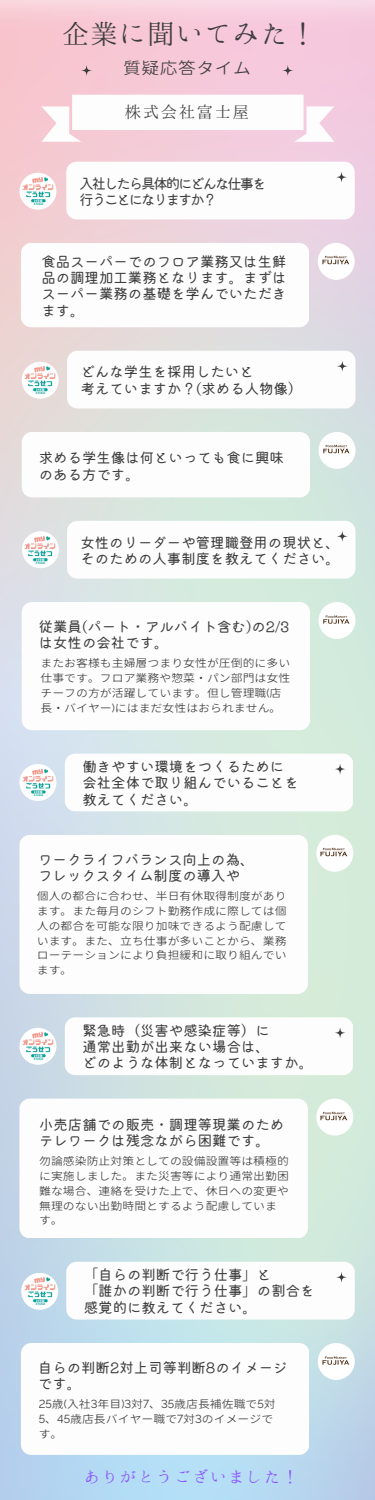
<style>
.page{position:relative;width:375px;height:1500px;background:#fff}
.page>*{position:absolute;margin:0;border:0;box-sizing:border-box;transform-origin:0 0}
.t1{font:30.06px "Hannari Mincho";letter-spacing:-.055em;color:#3d3d3d}
.t2{font:18px "Hannari Mincho";color:#8c52ff}
.t3{font:18px "Hannari Mincho";color:#3d3d3d}
.t4{font:expanded 16.25px "Glow Sans J";letter-spacing:.03em;color:#3d3d3d}
.t5{font:14.44px/16.2px "Kiwi Maru";color:#3d3d3d}
.t6{font:14.44px/16.2px "Kiwi Maru";letter-spacing:-.145em;color:#3d3d3d}
.t7{font:expanded 10.81px/14.9px "Glow Sans J";color:#3d3d3d}
</style>
<div class="page">
<svg style="left:336px;top:172px;width:11px;height:11px"></svg>
<svg style="left:337px;top:361px;width:11px;height:11px"></svg>
<img style="left:22px;top:362px;width:37px;height:37px;border-radius:50%">
<img style="left:318px;top:243px;width:37px;height:37px;border-radius:50%">
<img style="left:319px;top:432px;width:37px;height:37px;border-radius:50%">
<svg style="left:81px;top:65px;width:11px;height:11px"></svg>
<svg style="left:282px;top:65px;width:11px;height:11px"></svg>
<svg style="left:41px;top:95px;width:293px;height:47px"></svg>
<svg style="left:337px;top:531px;width:11px;height:11px"></svg>
<img style="left:22px;top:531px;width:37px;height:37px;border-radius:50%">
<img style="left:319px;top:602px;width:37px;height:37px;border-radius:50%">
<svg style="left:335px;top:764px;width:11px;height:11px"></svg>
<img style="left:19px;top:764px;width:37px;height:37px;border-radius:50%">
<img style="left:316px;top:835px;width:37px;height:37px;border-radius:50%">
<svg style="left:335px;top:1027px;width:11px;height:11px"></svg>
<svg style="left:336px;top:1272px;width:11px;height:11px"></svg>
<img style="left:19px;top:1028px;width:37px;height:37px;border-radius:50%">
<img style="left:21px;top:1273px;width:37px;height:37px;border-radius:50%">
<img style="left:316px;top:1099px;width:37px;height:37px;border-radius:50%">
<img style="left:318px;top:1343px;width:37px;height:37px;border-radius:50%">
<img style="left:19px;top:173px;width:37px;height:37px;border-radius:50%">
<h1 class="t1" style="left:62px;top:18px;width:259px">企業に聞いてみた！</h1>
<p class="t4" style="left:123px;top:55px;width:129px">質疑応答タイム</p>
<p class="t3" style="left:125px;top:102px;width:128px">株式会社富士屋</p>
<p class="t6" style="left:80px;top:175px;width:189px">入社したら具体的にどんな仕事を行うことになりますか？</p>
<p class="t5" style="left:41px;top:253px;width:247px;text-align:justify">食品スーパーでのフロア業務又は生鮮品の調理加工業務となります。まずはスーパー業務の基礎を学んでいただきます。</p>
<p class="t5" style="left:81px;top:363px;width:223px">どんな学生を採用したいと<br>考えていますか？(求める人物像）</p>
<p class="t5" style="left:39px;top:449px;width:247px">求める学生像は何といっても食に興味のある方です。</p>
<p class="t5" style="left:80px;top:533px;width:261px">女性のリーダーや管理職登用の現状と、そのための人事制度を教えてください。</p>
<p class="t5" style="left:39px;top:617px;width:252px">従業員(パート・アルバイト含む)の2/3は女性の会社です。</p>
<p class="t7" style="left:40px;top:655px;width:251px">またお客様も主婦層つまり女性が圧倒的に多い仕事です。フロア業務や惣菜・ パン部門は女性チーフの方が活躍しています。但し管理職(店長・ バイヤー)にはまだ女性はおられません。</p>
<p class="t5" style="left:82px;top:758px;width:218px">働きやすい環境をつくるために会社全体で取り組んでいることを教えてください。</p>
<p class="t5" style="left:38px;top:850px;width:218px">ワークライフバランス向上の為、フレックスタイム制度の導入や</p>
<p class="t7" style="left:37px;top:888px;width:251px;text-align:justify">個人の都合に合わせ、半日有休取得制度があります。また毎月のシフト勤務作成に際しては個人の都合を可能な限り加味できるよう配慮しています。また、立ち仕事が多いことから、業務ローテーションにより負担緩和に取り組んでいます。</p>
<p class="t5" style="left:82px;top:1021px;width:232px">緊急時（災害や感染症等）に<br>通常出勤が出来ない場合は、<br>どのような体制となっていますか。</p>
<p class="t5" style="left:39px;top:1115px;width:247px">小売店舗での販売・調理等現業のためテレワークは残念ながら困難です。</p>
<p class="t7" style="left:39px;top:1153px;width:251px">勿論感染防止対策としての設備設置等は積極的に実施しました。また災害等により通常出勤困難な場合、連絡を受けた上で、休日への変更や無理のない出勤時間とするよう配慮しています。</p>
<p class="t5" style="left:84px;top:1266px;width:232px">「自らの判断で行う仕事」と<br>「誰かの判断で行う仕事」の割合を感覚的に教えてください。</p>
<p class="t5" style="left:38px;top:1358px;width:251px">自らの判断2対上司等判断8のイメージです。</p>
<p class="t7" style="left:39px;top:1396px;width:239px">25歳(入社3年目 )3対7、35歳店長補佐職で5対<br>5、45歳店長バイヤー職で7対3のイメージです。</p>
<p class="t2" style="left:84px;top:1467px;width:218px">ありがとうございました！</p>
</div>
